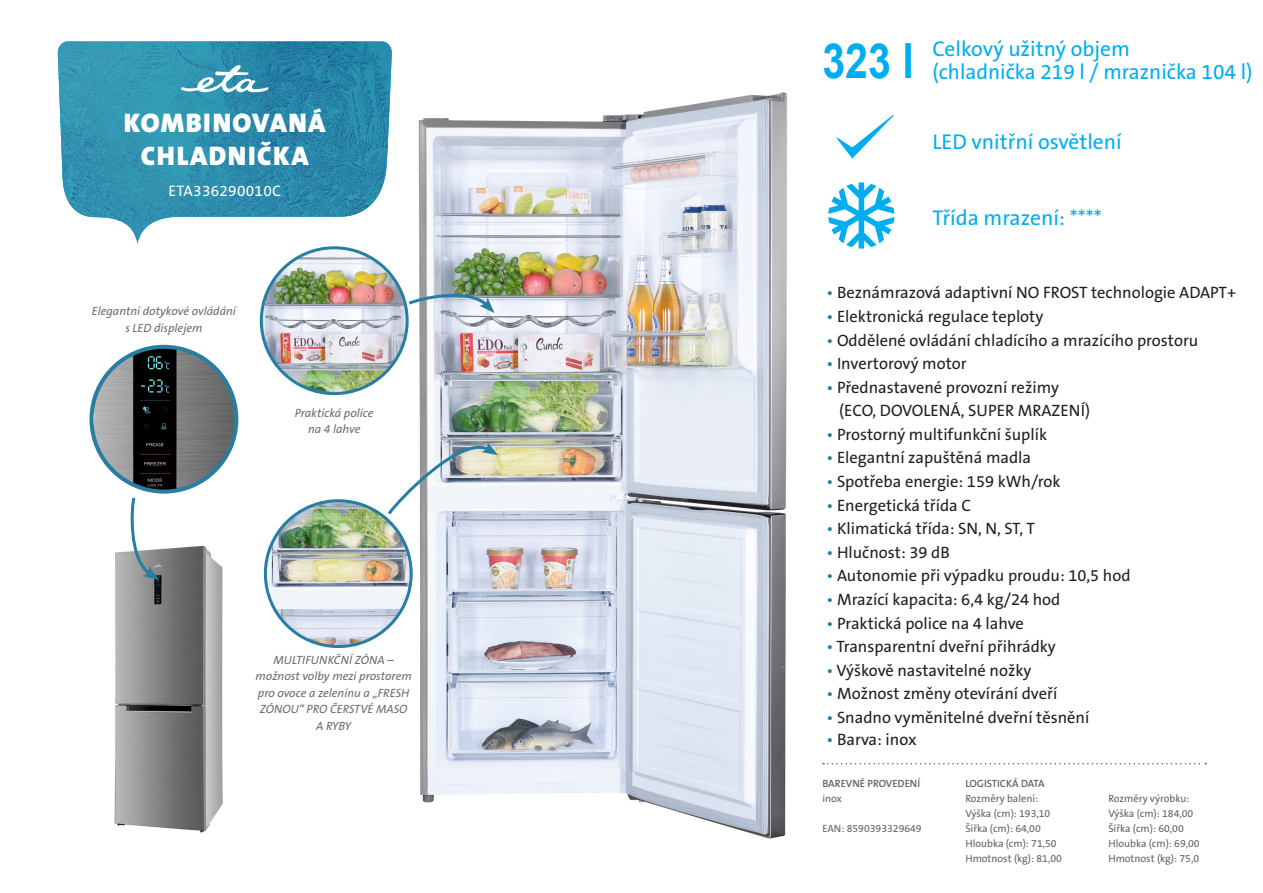
<style>
.page{position:relative;width:1263px;height:893px;background:#fff}
.page>*{position:absolute;margin:0;border:0;box-sizing:border-box;transform-origin:0 0}
.t1{font:700 48.45px "Arial";color:#00aeef;scale:.85 1}
.t2{font:900 27px/33px "The Sans CE B9";letter-spacing:.05em;color:#fff;text-align:center}
.t3{font:21.45px/22.5px "The Sans CE B5 Plain";color:#00aeef}
.t4{font:16.5px "The Sans CE B5 Plain";color:#231f20}
.t5{font:15.45px "The Sans CE B5 Plain";letter-spacing:.02em;color:#fff}
.t6{font:italic 12px/16.5px "The Sans CE B5";color:#6c6d70;text-align:center}
.t7{font:10.5px "The Sans CE B5 Plain";color:#636366}
.t8{font:600 10.5px "The Sans CE B6";color:#636366}
.s1{color:#287da3}
</style>
<div class="page">
<img style="left:58px;top:41px;width:334px;height:203px">
<svg style="left:823px;top:763px;width:383px;height:1px"></svg>
<svg style="left:181px;top:65px;width:87px;height:27px"></svg>
<svg style="left:836px;top:115px;width:58px;height:44px"></svg>
<svg style="left:828px;top:182px;width:66px;height:67px"></svg>
<img style="left:392px;top:92px;width:395px;height:747px">
<img style="left:114px;top:545px;width:154px;height:288px">
<img style="left:261px;top:248px;width:146px;height:146px;border-radius:73px">
<div style="left:260px;top:246px;width:149px;height:149px;border:3px solid #287da3;border-radius:50%"></div>
<img style="left:94px;top:347px;width:142px;height:145px">
<div style="left:90px;top:345px;width:148px;height:149px;border:4px solid #287da3;border-radius:50%"></div>
<svg style="left:128px;top:497px;width:31px;height:83px"></svg>
<svg style="left:405px;top:286px;width:90px;height:27px"></svg>
<svg style="left:385px;top:434px;width:113px;height:84px"></svg>
<img style="left:265px;top:501px;width:146px;height:146px;border-radius:73px">
<div style="left:264px;top:499px;width:149px;height:149px;border:3px solid #287da3;border-radius:50%"></div>
<p class="t2" style="left:124px;top:107px;width:203px">KOMBINOVANÁ<br>CHLADNIČKA</p>
<p class="t5" style="left:168px;top:182px;width:114px">ETA336290010C</p>
<p class="t6" style="left:92px;top:303px;width:146px">Elegantní dotykové ovládání s LED displejem</p>
<p class="t6" style="left:295px;top:405px;width:80px">Praktická police na 4 lahve</p>
<p class="t6" style="left:256px;top:652px;width:158px">MULTIFUNKČNÍ ZÓNA – možnost volby mezi prostorem pro ovoce a zeleninu a „FRESH<br>ZÓNOU“ PRO ČERSTVÉ MASO<br>A RYBY</p>
<p class="t1" style="left:822px;top:27px;width:109px">323 l</p>
<p class="t3" style="left:932px;top:39px;width:322px">Celkový užitný objem<br>(chladnička 219 l / mraznička 104 l)</p>
<p class="t3" style="left:932px;top:132px;width:191px">LED vnitřní osvětlení</p>
<p class="t3" style="left:932px;top:207px;width:171px">Třída mrazení: ****</p>
<p class="t4" style="left:826px;top:284px;width:411px"><span class="s1">•</span> Beznámrazová adaptivní NO FROST technologie ADAPT+</p>
<p class="t4" style="left:826px;top:307px;width:218px"><span class="s1">•</span> Elektronická regulace teploty</p>
<p class="t4" style="left:826px;top:331px;width:373px"><span class="s1">•</span> Oddělené ovládání chladícího a mrazícího prostoru</p>
<p class="t4" style="left:826px;top:355px;width:142px"><span class="s1">•</span> Invertorový motor</p>
<p class="t4" style="left:826px;top:378px;width:234px"><span class="s1">•</span> Přednastavené provozní režimy</p>
<p class="t4" style="left:839px;top:402px;width:252px">(ECO, DOVOLENÁ, SUPER MRAZENÍ)</p>
<p class="t4" style="left:826px;top:425px;width:222px"><span class="s1">•</span> Prostorný multifunkční šuplík</p>
<p class="t4" style="left:826px;top:449px;width:206px"><span class="s1">•</span> Elegantní zapuštěná madla</p>
<p class="t4" style="left:826px;top:472px;width:236px"><span class="s1">•</span> Spotřeba energie: 159 kWh/rok</p>
<p class="t4" style="left:826px;top:496px;width:146px"><span class="s1">•</span> Energetická třída C</p>
<p class="t4" style="left:826px;top:520px;width:210px"><span class="s1">•</span> Klimatická třída: SN, N, ST, T</p>
<p class="t4" style="left:826px;top:543px;width:125px"><span class="s1">•</span> Hlučnost: 39 dB</p>
<p class="t4" style="left:826px;top:567px;width:306px"><span class="s1">•</span> Autonomie při výpadku proudu: 10,5 hod</p>
<p class="t4" style="left:826px;top:590px;width:235px"><span class="s1">•</span> Mrazící kapacita: 6,4 kg/24 hod</p>
<p class="t4" style="left:826px;top:614px;width:199px"><span class="s1">•</span> Praktická police na 4 lahve</p>
<p class="t4" style="left:826px;top:637px;width:231px"><span class="s1">•</span> Transparentní dveřní přihrádky</p>
<p class="t4" style="left:826px;top:661px;width:206px"><span class="s1">•</span> Výškově nastavitelné nožky</p>
<p class="t4" style="left:826px;top:685px;width:232px"><span class="s1">•</span> Možnost změny otevírání dveří</p>
<p class="t4" style="left:826px;top:708px;width:264px"><span class="s1">•</span> Snadno vyměnitelné dveřní těsnění</p>
<p class="t4" style="left:826px;top:730px;width:92px"><span class="s1">•</span> Barva: inox</p>
<p class="t8" style="left:822px;top:778px;width:99px">BAREVNÉ PROVEDENÍ</p>
<p class="t7" style="left:822px;top:793px;width:21px">inox</p>
<p class="t7" style="left:822px;top:823px;width:101px">EAN: 8590393329649</p>
<p class="t8" style="left:965px;top:778px;width:81px">LOGISTICKÁ DATA</p>
<p class="t7" style="left:965px;top:793px;width:74px">Rozměry balení:</p>
<p class="t7" style="left:965px;top:808px;width:87px">Výška (cm): 193,10</p>
<p class="t7" style="left:965px;top:823px;width:77px">Šířka (cm): 64,00</p>
<p class="t7" style="left:965px;top:838px;width:93px">Hloubka (cm): 71,50</p>
<p class="t7" style="left:965px;top:853px;width:98px">Hmotnost (kg): 81,00</p>
<p class="t7" style="left:1108px;top:793px;width:83px">Rozměry výrobku:</p>
<p class="t7" style="left:1108px;top:808px;width:87px">Výška (cm): 184,00</p>
<p class="t7" style="left:1108px;top:823px;width:77px">Šířka (cm): 60,00</p>
<p class="t7" style="left:1108px;top:838px;width:93px">Hloubka (cm): 69,00</p>
<p class="t7" style="left:1108px;top:853px;width:92px">Hmotnost (kg): 75,0</p>
</div>
